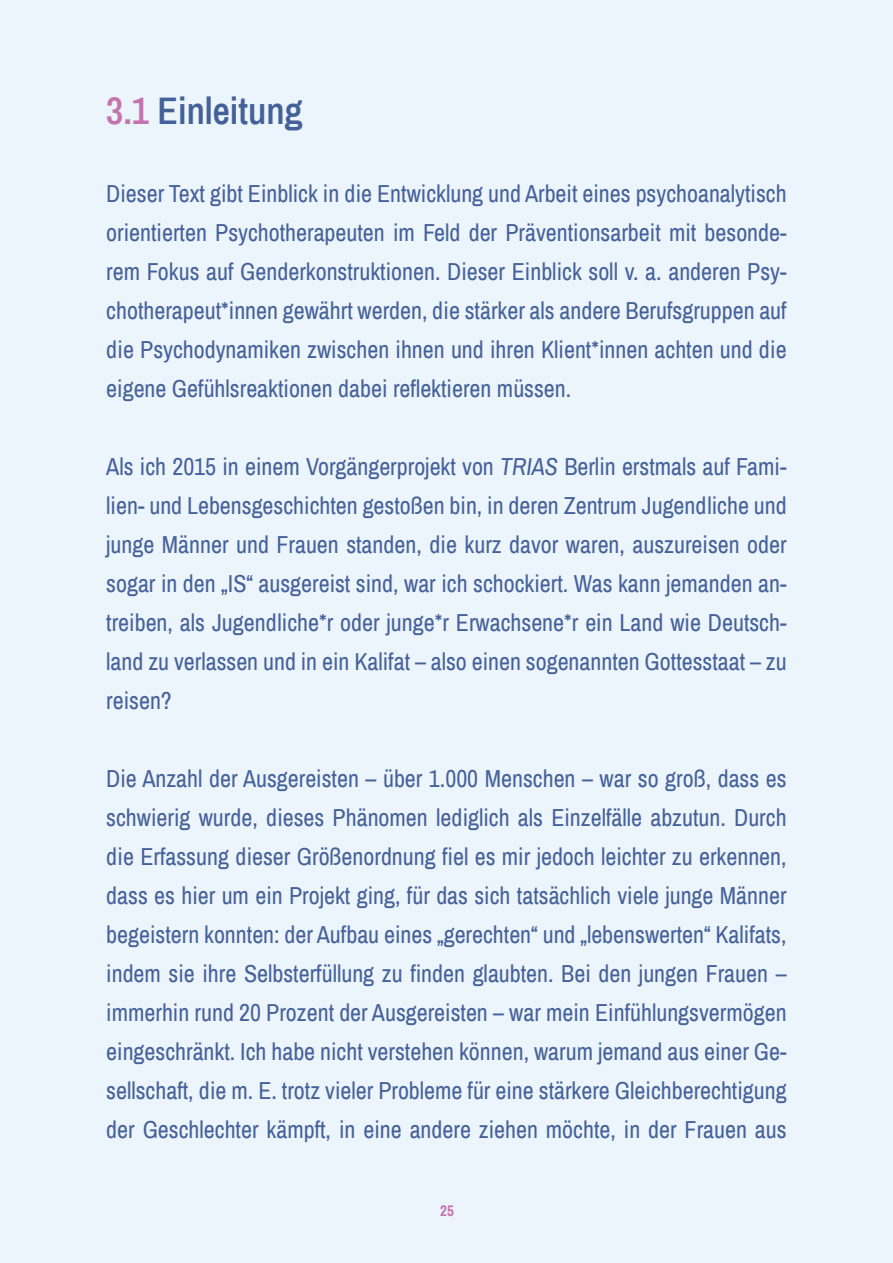
<style>
.page{position:relative;width:893px;height:1263px;background:#ecf4fc}
.page>*{position:absolute;margin:0;border:0;box-sizing:border-box;transform-origin:0 0}
.t1{font:600 37.5px "Archivo Narrow";color:#456199}
.t2{font:24px/39px "Archivo Narrow";color:#456199;text-align:justify}
.t3{font:700 15px "Archivo Narrow";color:#c473ad}
.s1{color:#c473ad}
.s2{font-style:italic}
</style>
<div class="page">
<h1 class="t1" style="left:106px;top:84px;width:198px"><span class="s1">3.1</span> Einleitung</h1>
<p class="t2" style="left:106px;top:173px;width:682px">Dieser Text gibt Einblick in die Entwicklung und Arbeit eines psychoanalytisch orientierten Psychotherapeuten im Feld der Präventionsarbeit mit besonde&shy;rem Fokus auf Genderkonstruktionen. Dieser Einblick soll v. a. anderen Psy&shy;chotherapeut*innen gewährt werden, die stärker als andere Berufsgruppen auf die Psychodynamiken zwischen ihnen und ihren Klient*innen achten und die eigene Gefühlsreaktionen dabei reflektieren müssen.</p>
<p class="t2" style="left:106px;top:446px;width:682px">Als ich 2015 in einem Vorgängerprojekt von <span class="s2">TRIAS</span> Berlin erstmals auf Fami&shy;lien- und Lebensgeschichten gestoßen bin, in deren Zentrum Jugendliche und junge Männer und Frauen standen, die kurz davor waren, auszureisen oder sogar in den „IS“ ausgereist sind, war ich schockiert. Was kann jemanden an&shy;treiben, als Jugendliche*r oder junge*r Erwachsene*r ein Land wie Deutsch&shy;land zu verlassen und in ein Kalifat – also einen sogenannten Gottesstaat – zu reisen?</p>
<p class="t2" style="left:106px;top:758px;width:682px">Die Anzahl der Ausgereisten – über 1.000 Menschen – war so groß, dass es schwierig wurde, dieses Phänomen lediglich als Einzelfälle abzutun. Durch die Erfassung dieser Größenordnung fiel es mir jedoch leichter zu erkennen, dass es hier um ein Projekt ging, für das sich tatsächlich viele junge Männer begeistern konnten: der Aufbau eines „gerechten“ und „lebenswerten“ Kalifats, indem sie ihre Selbsterfüllung zu finden glaubten. Bei den jungen Frauen – immerhin rund 20 Prozent der Ausgereisten – war mein Einfühlungsvermögen eingeschränkt. Ich habe nicht verstehen können, warum jemand aus einer Ge&shy;sellschaft, die m. E. trotz vieler Probleme für eine stärkere Gleichberechtigung der Geschlechter kämpft, in eine andere ziehen möchte, in der Frauen aus</p>
<p class="t3" style="left:440px;top:1200px;width:15px">25</p>
</div>
